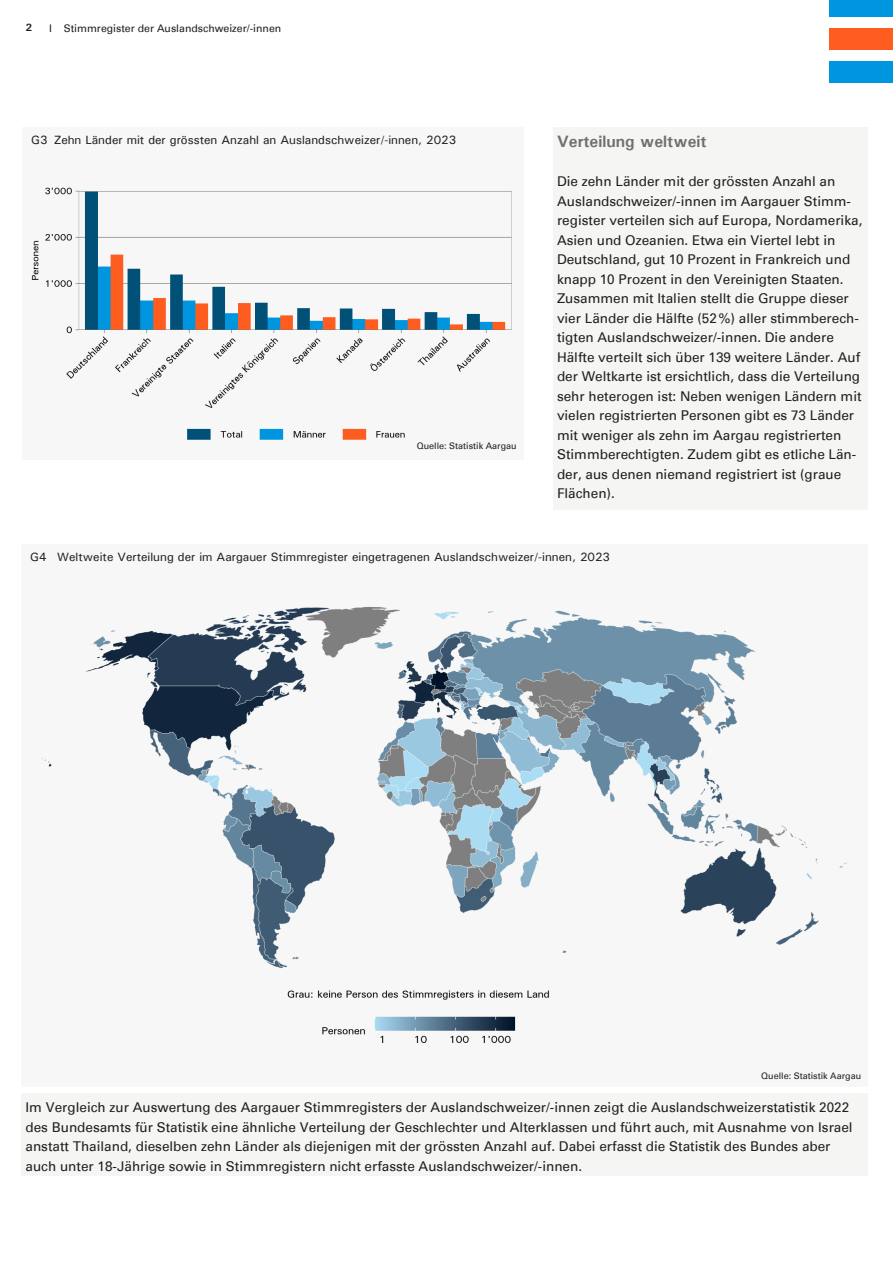
<style>
.page{position:relative;width:893px;height:1263px;background:#fff}
.page>*{position:absolute;margin:0;border:0;box-sizing:border-box;transform-origin:0 0}
.Titel_Ebene_1{font:700 16.5px "Univers";color:#6f726b}
.Lauftext{font:13.5px/19.5px "Univers";color:#231f20}
.t1{font:500 12px "Univers";color:#231f20}
.t2{font:10.5px "Univers";color:#231f20}
.t3{font:700 10.5px "Univers";color:#231f20}
.Copyright_Statistik_Aargau_Grafiken{font:9px "Univers";color:#231f20}
</style>
<div class="page">
<div style="left:829px;top:0;width:64px;height:16px;background:#0096df"></div>
<div style="left:829px;top:28px;width:64px;height:22px;background:#ff5c1f"></div>
<div style="left:829px;top:62px;width:64px;height:21px;background:#0096df"></div>
<div style="left:21px;top:544px;width:846px;height:542px;background:#f7f7f7"></div>
<img style="left:41px;top:607px;width:806px;height:436px">
<img style="left:31px;top:187px;width:481px;height:253px">
<div style="left:553px;top:128px;width:314px;height:382px;background:#f5f5f4"></div>
<div style="left:21px;top:1093px;width:846px;height:82px;background:#f5f5f4"></div>
<p class="t3" style="left:26px;top:21px;width:8px">2</p>
<p class="t2" style="left:49px;top:22px;width:234px">I Stimmregister der Auslandschweizer/-innen</p>
<p class="t1" style="left:31px;top:133px;width:427px">G3 Zehn Länder mit der grössten Anzahl an Auslandschweizer/-innen, 2023</p>
<p class="Copyright_Statistik_Aargau_Grafiken" style="left:417px;top:440px;width:102px">Quelle: Statistik Aargau</p>
<p class="Titel_Ebene_1" style="left:557px;top:131px;width:151px">Verteilung weltweit</p>
<p class="Lauftext" style="left:557px;top:172px;width:307px">Die zehn Länder mit der grössten Anzahl an Auslandschweizer/-innen im Aargauer Stimm&shy;register verteilen sich auf Europa, Nordamerika, Asien und Ozeanien. Etwa ein Viertel lebt in Deutschland, gut 10 Prozent in Frankreich und knapp 10 Prozent in den Vereinigten Staaten.<br>Zusammen mit Italien stellt die Gruppe dieser vier Länder die Hälfte (52%) aller stimmberech&shy;tigten Auslandschweizer/-innen. Die andere Hälfte verteilt sich über 139 weitere Länder. Auf der Weltkarte ist ersichtlich, dass die Verteilung sehr heterogen ist: Neben wenigen Ländern mit vielen registrierten Personen gibt es 73 Länder mit weniger als zehn im Aargau registrierten Stimmberechtigten. Zudem gibt es etliche Län&shy;der, aus denen niemand registriert ist (graue Flächen).</p>
<p class="t1" style="left:30px;top:549px;width:581px">G4 Weltweite Verteilung der im Aargauer Stimmregister eingetragenen Auslandschweizer/-innen, 2023</p>
<p class="Copyright_Statistik_Aargau_Grafiken" style="left:761px;top:1070px;width:102px">Quelle: Statistik Aargau</p>
<p class="Lauftext" style="left:26px;top:1098px;width:829px">Im Vergleich zur Auswertung des Aargauer Stimmregisters der Auslandschweizer/-innen zeigt die Auslandschweizerstatistik 2022 des Bundesamts für Statistik eine ähnliche Verteilung der Geschlechter und Alterklassen und führt auch, mit Ausnahme von Israel anstatt Thailand, dieselben zehn Länder als diejenigen mit der grössten Anzahl auf. Dabei erfasst die Statistik des Bundes aber auch unter 18-Jährige sowie in Stimmregistern nicht erfasste Auslandschweizer/-innen.</p>
</div>
